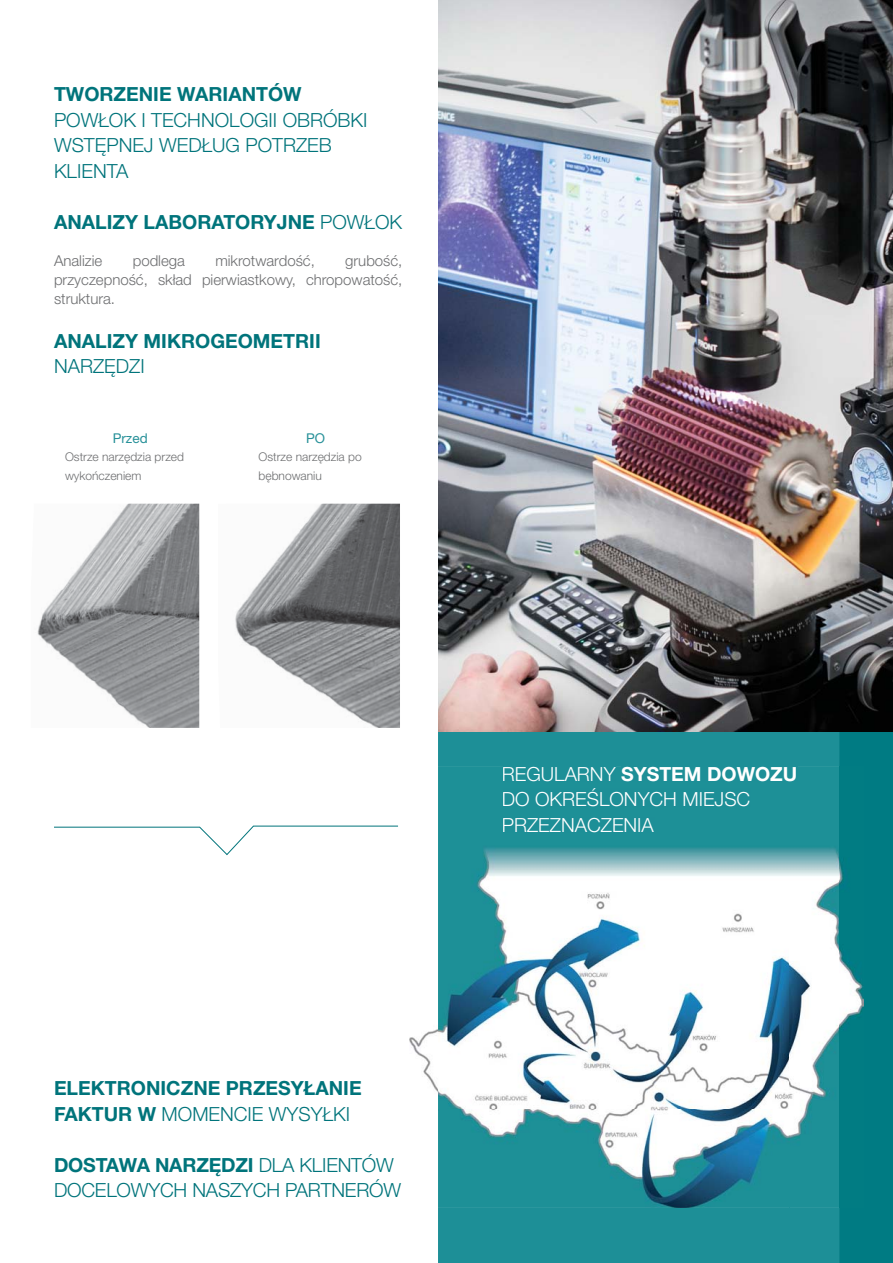
<style>
.page{position:relative;width:893px;height:1263px;background:#fff}
.page>*{position:absolute;margin:0;border:0;box-sizing:border-box;transform-origin:0 0}
.t1{font:300 19.5px/25.5px "Helvetica Neue LT Pro";color:#00747b}
.t2{font:700 19.5px/25.5px "Helvetica Neue LT Pro";color:#00747b}
.t3{font:300 19.5px/25.5px "Helvetica Neue LT Pro";color:#fff}
.t4{font:300 15px/18.8px "Helvetica Neue LT Pro";color:#6d6e70;text-align:justify}
.t5{font:13.5px "Helvetica Neue LT Pro";color:#289199}
.t6{font:300 12px/18.8px "Helvetica Neue LT Pro";color:#6d6e70}
.s1{font-weight:300}
.s2{font-weight:700}
</style>
<div class="page">
<div style="left:438px;top:731px;width:401px;height:532px;background:#1d8f97"></div>
<img style="left:37px;top:503px;width:162px;height:225px">
<img style="left:235px;top:503px;width:165px;height:225px">
<hr style="left:0;top:728px;width:1px;height:199px;background:#1d8f97">
<svg style="left:54px;top:825px;width:344px;height:30px"></svg>
<div style="left:839px;top:731px;width:54px;height:532px;background:#007b83"></div>
<img style="left:410px;top:766px;width:453px;height:442px">
<div style="left:503px;top:767px;width:113px;height:14px;background:#1d8f97"></div>
<div style="left:621px;top:767px;width:176px;height:14px;background:#1d8f97"></div>
<div style="left:503px;top:788px;width:247px;height:19px;background:#1d8f97"></div>
<div style="left:503px;top:818px;width:151px;height:14px;background:#1d8f97"></div>
<img style="left:438px;top:0;width:455px;height:731px">
<p class="t2" style="left:54px;top:84px;width:249px">TWORZENIE WARIANTÓW</p>
<p class="t1" style="left:54px;top:109px;width:315px">POWŁOK I TECHNOLOGII OBRÓBKI<br>WSTĘPNEJ WEDŁUG POTRZEB<br>KLIENTA</p>
<p class="t2" style="left:54px;top:211px;width:350px">ANALIZY LABORATORYJNE <span class="s1">POWŁOK</span></p>
<p class="t4" style="left:54px;top:253px;width:50px">Analizie</p>
<p class="t4" style="left:133px;top:253px;width:54px">podlega</p>
<p class="t4" style="left:215px;top:253px;width:101px">mikrotwardość,</p>
<p class="t4" style="left:54px;top:253px;width:350px;text-indent:291px">grubość, przyczepność, skład pierwiastkowy, chropowatość, struktura.</p>
<p class="t2" style="left:54px;top:330px;width:268px">ANALIZY MIKROGEOMETRII</p>
<p class="t1" style="left:54px;top:356px;width:92px">NARZĘDZI</p>
<p class="t5" style="left:113px;top:434px;width:36px">Przed</p>
<p class="t5" style="left:306px;top:434px;width:21px">PO</p>
<p class="t6" style="left:65px;top:449px;width:120px">Ostrze narzędzia przed wykończeniem</p>
<p class="t6" style="left:259px;top:449px;width:105px">Ostrze narzędzia po bębnowaniu</p>
<p class="t2" style="left:54px;top:1078px;width:309px">ELEKTRONICZNE PRZESYŁANIE<br>FAKTUR W <span class="s1">MOMENCIE WYSYŁKI</span></p>
<p class="t1" style="left:54px;top:1154px;width:349px"><span class="s2">DOSTAWA NARZĘDZI</span> DLA KLIENTÓW<br>DOCELOWYCH NASZYCH PARTNERÓW</p>
<p class="t3" style="left:502px;top:763px;width:297px">REGULARNY <span class="s2">SYSTEM DOWOZU<br></span>DO OKREŚLONYCH MIEJSC<br>PRZEZNACZENIA</p>
</div>
